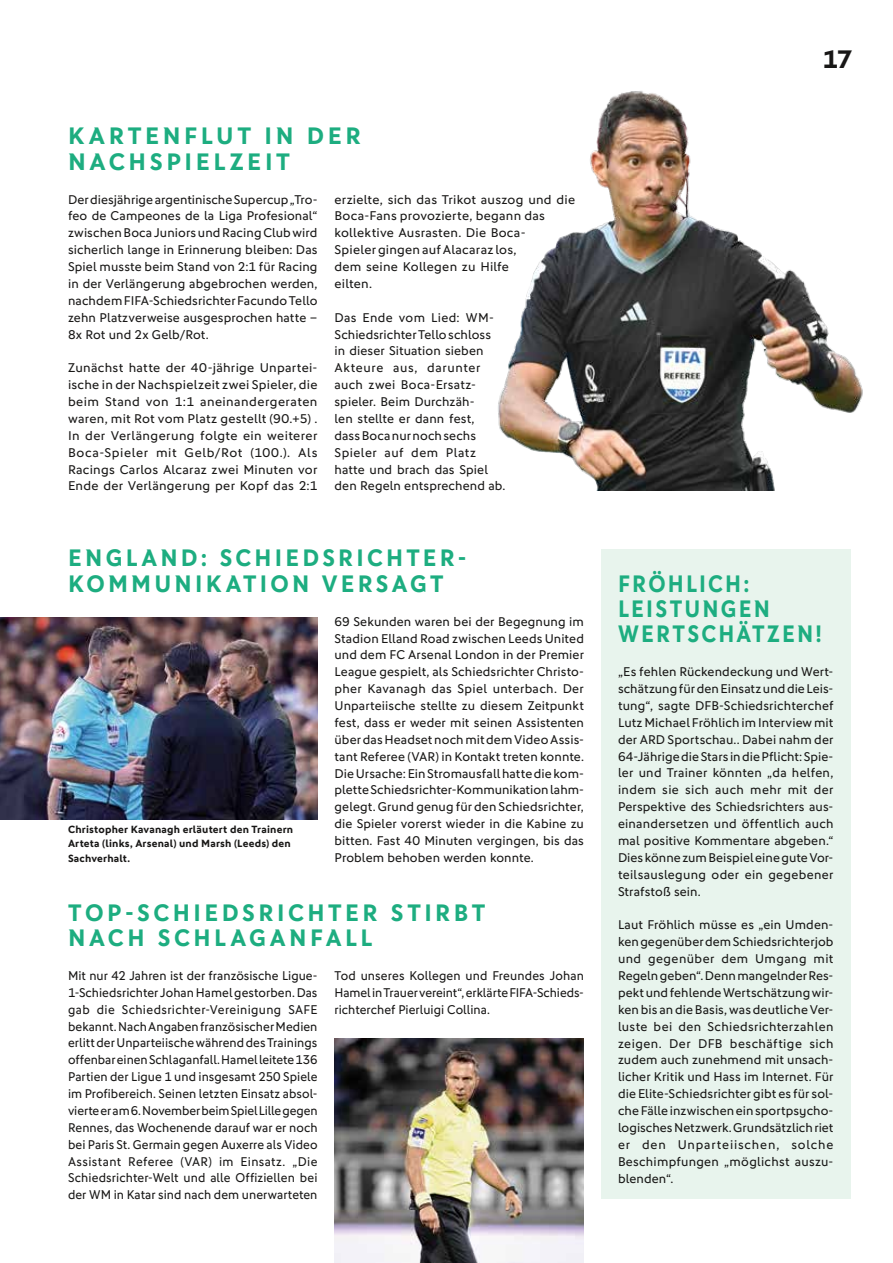
<style>
.page{position:relative;width:893px;height:1263px;background:#fff}
.page>*{position:absolute;margin:0;border:0;box-sizing:border-box;transform-origin:0 0}
.t1{font:700 25.5px "DFB Sans";color:#181716}
.t2{font:700 24px/25.3px "DFB Sans";letter-spacing:.145em;color:#1dad80}
.t3{font:700 24px/25.3px "DFB Sans";letter-spacing:.1em;color:#1dad80;scale:.91 1}
.t4{font:12.75px/17px "DFB Sans";letter-spacing:.015em;color:#181716;text-align:justify}
.t5{font:700 10.5px/14.2px "DFB Sans";letter-spacing:.02em;color:#181716}
</style>
<div class="page">
<img style="left:498px;top:91px;width:365px;height:399px">
<div style="left:601px;top:549px;width:249px;height:650px;background:#e8f4ed"></div>
<img style="left:334px;top:1039px;width:250px;height:224px">
<img style="left:0;top:617px;width:317px;height:202px">
<h2 class="t2" style="left:68px;top:123px;width:294px">KARTENFLUT IN DER<br>NACHSPIELZEIT</h2>
<p class="t4" style="left:68px;top:191px;width:251px">Der diesjährige argentinische Supercup „Tro&shy;feo de Campeones de la Liga Profesional“ zwischen Boca Juniors und Racing Club wird sicherlich lange in Erinnerung bleiben: Das Spiel musste beim Stand von 2:1 für Racing in der Verlängerung abgebrochen werden, nachdem FIFA-Schiedsrichter Facundo Tello zehn Platzverweise ausgesprochen hatte – 8x Rot und 2x Gelb/Rot.</p>
<p class="t4" style="left:68px;top:359px;width:251px;text-align:left">Zunächst hatte der 40-jährige Unpartei&shy;ische in der Nachspielzeit zwei Spieler, die beim Stand von 1:1 aneinandergeraten waren, mit Rot vom Platz gestellt (90.+5) .<br>In der Verlängerung folgte ein weiterer Boca-Spieler mit Gelb/Rot (100.). Als Racings Carlos Alcaraz zwei Minuten vor Ende der Verlängerung per Kopf das 2:1</p>
<p class="t4" style="left:334px;top:191px;width:242px;text-align:left">erzielte, sich das Trikot auszog und die<br>Boca-Fans provozierte, begann das kollektive Ausrasten. Die Boca-<br>Spieler gingen auf Alacaraz los,<br>dem seine Kollegen zu Hilfe<br>eilten.</p>
<p class="t4" style="left:334px;top:309px;width:172px;text-align:left">Das Ende vom Lied: WM-<br>Schiedsrichter Tello schloss<br>in dieser Situation sieben<br>Akteure aus, darunter auch zwei Boca-Ersatz&shy;spieler. Beim Durchzäh-<br>len stellte er dann fest,<br>dass Boca nur noch sechs<br>Spieler auf dem Platz hatte und brach das Spiel den Regeln entsprechend ab.</p>
<h2 class="t2" style="left:68px;top:545px;width:400px">ENGLAND: SCHIEDSRICHTER-<br>KOMMUNIKATION VERSAGT</h2>
<p class="t5" style="left:68px;top:822px;width:227px">Christopher Kavanagh erläutert den Trainern<br>Arteta (links, Arsenal) und Marsh (Leeds) den<br>Sachverhalt.</p>
<p class="t4" style="left:334px;top:613px;width:251px">69 Sekunden waren bei der Begegnung im Stadion Elland Road zwischen Leeds United und dem FC Arsenal London in der Premier League gespielt, als Schiedsrichter Christo&shy;pher Kavanagh das Spiel unterbach. Der Unparteiische stellte zu diesem Zeitpunkt fest, dass er weder mit seinen Assistenten über das Headset noch mit dem Video Assis&shy;tant Referee (VAR) in Kontakt treten konnte.<br>Die Ursache: Ein Stromausfall hatte die kom&shy;plette Schiedsrichter-Kommunikation lahm&shy;gelegt. Grund genug für den Schiedsrichter, die Spieler vorerst wieder in die Kabine zu bitten. Fast 40 Minuten vergingen, bis das Problem behoben werden konnte.</p>
<h2 class="t2" style="left:68px;top:900px;width:419px">TOP-SCHIEDSRICHTER STIRBT<br>NACH SCHLAGANFALL</h2>
<p class="t4" style="left:68px;top:967px;width:251px">Mit nur 42 Jahren ist der französische Ligue-1-Schiedsrichter Johan Hamel gestorben. Das gab die Schiedsrichter-Vereinigung SAFE bekannt. Nach Angaben französischer Medien erlitt der Unparteiische während des Trainings offenbar einen Schlaganfall. Hamel leitete 136<br>Partien der Ligue 1 und insgesamt 250 Spiele im Profibereich. Seinen letzten Einsatz absol&shy;vierte er am 6. November beim Spiel Lille gegen Rennes, das Wochenende darauf war er noch bei Paris St. Germain gegen Auxerre als Video Assistant Referee (VAR) im Einsatz. „Die Schiedsrichter-Welt und alle Offiziellen bei der WM in Katar sind nach dem unerwarteten</p>
<p class="t4" style="left:334px;top:967px;width:251px">Tod unseres Kollegen und Freundes Johan Hamel in Trauer vereint“, erklärte FIFA-Schieds&shy;richterchef Pierluigi Collina.</p>
<h1 class="t1" style="left:823px;top:44px;width:31px">17</h1>
<h2 class="t3" style="left:618px;top:570px;width:225px">FRÖHLICH:<br>LEISTUNGEN<br>WERTSCHÄTZEN!</h2>
<p class="t4" style="left:618px;top:663px;width:217px">„Es fehlen Rückendeckung und Wert&shy;schätzung für den Einsatz und die Leis&shy;tung“, sagte DFB-Schiedsrichterchef Lutz Michael Fröhlich im Interview mit der ARD Sportschau.. Dabei nahm der 64-Jährige die Stars in die Pflicht: Spie&shy;ler und Trainer könnten „da helfen, indem sie sich auch mehr mit der Perspektive des Schiedsrichters aus&shy;einandersetzen und öffentlich auch mal positive Kommentare abgeben.“ Dies könne zum Beispiel eine gute Vor&shy;teilsauslegung oder ein gegebener Strafstoß sein.</p>
<p class="t4" style="left:618px;top:916px;width:217px">Laut Fröhlich müsse es „ein Umden&shy;ken gegenüber dem Schiedsrichterjob und gegenüber dem Umgang mit Regeln geben“. Denn mangelnder Res&shy;pekt und fehlende Wertschätzung wir&shy;ken bis an die Basis, was deutliche Ver&shy;luste bei den Schiedsrichterzahlen zeigen. Der DFB beschäftige sich zudem auch zunehmend mit unsach&shy;licher Kritik und Hass im Internet. Für die Elite-Schiedsrichter gibt es für sol&shy;che Fälle inzwischen ein sportpsycho&shy;logisches Netzwerk. Grundsätzlich riet er den Unparteiischen, solche Beschimpfungen „möglichst auszu&shy;blenden“.</p>
</div>
